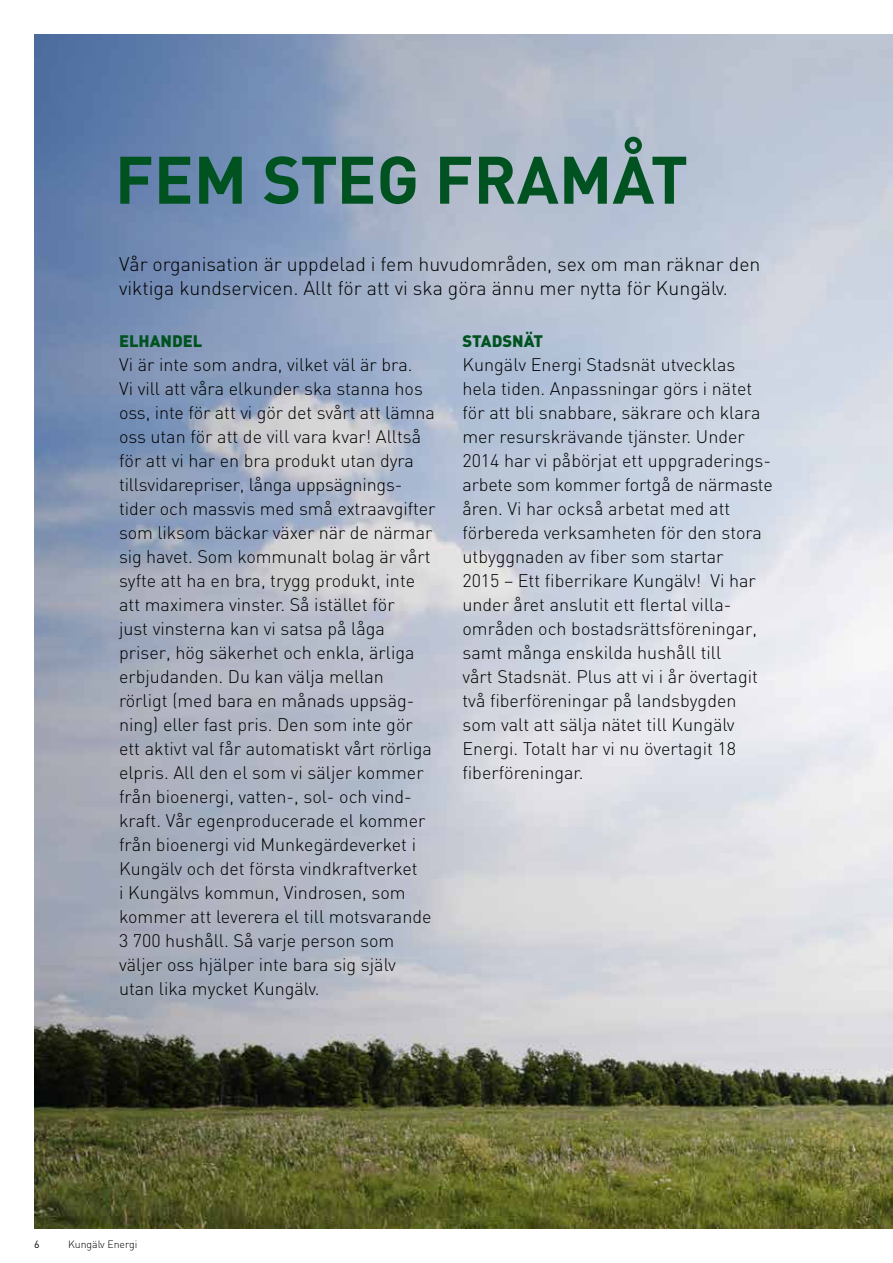
<style>
.page{position:relative;width:893px;height:1263px;background:#fff}
.page>*{position:absolute;margin:0;border:0;box-sizing:border-box;transform-origin:0 0}
.t1{font:700 66px "DIN";color:#005321}
.t2{font:300 19.5px/24px "DIN";color:#000}
.t3{font:300 18px/24px "DIN";color:#000}
.t4{font:900 16.5px "DIN";color:#005321}
.t5{font:300 10.5px "DIN";color:#000}
.t6{font:10.5px "DIN";color:#000}
</style>
<div class="page">
<img style="left:34px;top:34px;width:859px;height:1195px">
<h1 class="t1" style="left:115px;top:137px;width:575px">FEM STEG FRAMÅT</h1>
<p class="t2" style="left:119px;top:252px;width:643px">Vår organisation är uppdelad i fem huvudområden, sex om man räknar den viktiga kundservicen. Allt för att vi ska göra ännu mer nytta för Kungälv.</p>
<p class="t4" style="left:119px;top:330px;width:85px">ELHANDEL</p>
<p class="t3" style="left:119px;top:353px;width:318px">Vi är inte som andra, vilket väl är bra.<br>Vi vill att våra elkunder ska stanna hos oss, inte för att vi gör det svårt att lämna oss utan för att de vill vara kvar! Alltså för att vi har en bra produkt utan dyra tillsvidarepriser, långa uppsägnings&shy;tider och massvis med små extraavgifter som liksom bäckar växer när de närmar sig havet. Som kommunalt bolag är vårt syfte att ha en bra, trygg produkt, inte att maximera vinster. Så istället för<br>just vinsterna kan vi satsa på låga priser, hög säkerhet och enkla, ärliga erbjudanden. Du kan välja mellan rörligt (med bara en månads uppsäg&shy;ning) eller fast pris. Den som inte gör ett aktivt val får automatiskt vårt rörliga elpris. All den el som vi säljer kommer från bioenergi, vatten-, sol- och vind&shy;kraft. Vår egenproducerade el kommer från bioenergi vid Munkegärdeverket i Kungälv och det första vindkraftverket<br>i Kungälvs kommun, Vindrosen, som kommer att leverera el till motsvarande 3 700 hushåll. Så varje person som väljer oss hjälper inte bara sig själv utan lika mycket Kungälv.</p>
<p class="t4" style="left:462px;top:330px;width:82px">STADSNÄT</p>
<p class="t3" style="left:462px;top:353px;width:312px">Kungälv Energi Stadsnät utvecklas hela tiden. Anpassningar görs i nätet för att bli snabbare, säkrare och klara mer resurskrävande tjänster. Under 2014 har vi påbörjat ett uppgraderings&shy;arbete som kommer fortgå de närmaste åren. Vi har också arbetat med att förbereda verksamheten för den stora utbyggnaden av fiber som startar<br>2015 – Ett fiberrikare Kungälv! Vi har under året anslutit ett flertal villa&shy;områden och bostadsrättsföreningar, samt många enskilda hushåll till<br>vårt Stadsnät. Plus att vi i år övertagit två fiberföreningar på landsbygden som valt att sälja nätet till Kungälv Energi. Totalt har vi nu övertagit 18 fiberföreningar.</p>
<p class="t6" style="left:34px;top:1238px;width:7px">6</p>
<p class="t5" style="left:68px;top:1238px;width:71px">Kungälv Energi</p>
</div>
